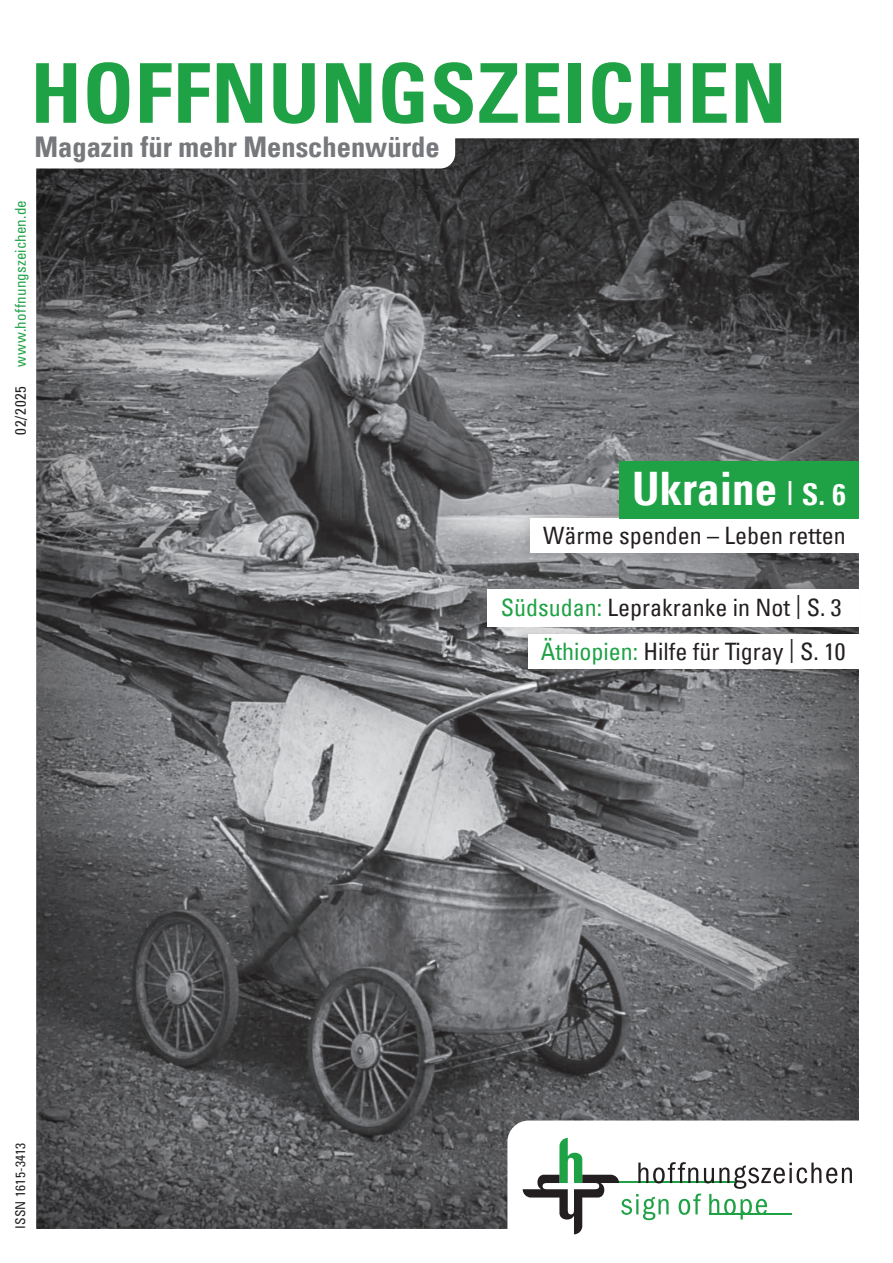
<style>
.page{position:relative;width:893px;height:1263px;background:#fff}
.page>*{position:absolute;margin:0;border:0;box-sizing:border-box;transform-origin:0 0}
.t1{font:700 condensed 82.5px "Univers LT";letter-spacing:.01em;color:#1fa245}
.t2{font:700 condensed 46.2px "Univers LT";color:#fff}
.t3{font:700 condensed 28.5px "Univers LT";color:#76787b}
.t4{font:condensed 24px/44.2px "Univers LT";color:#231f20;text-align:right}
.t5{font:condensed 15px "Univers LT";letter-spacing:.005em;color:#1fa245}
.t6{font:condensed 15px "Univers LT";letter-spacing:.045em;color:#231f20}
.t7{font:condensed 13.5px "Univers LT";letter-spacing:.02em;color:#231f20}
.s1{font-size:24px}
.s2{font-size:30px}
.s3{color:#1fa245}
</style>
<div class="page">
<div style="left:36px;top:138px;width:823px;height:1091px;background:#231f20;opacity:.8"></div>
<div style="left:473px;top:580px;width:388px;height:55px;background:#231f20;opacity:.25"></div>
<div style="left:488px;top:589px;width:371px;height:37px;background:#fff"></div>
<div style="left:513px;top:626px;width:348px;height:51px;background:#231f20;opacity:.25"></div>
<div style="left:528px;top:635px;width:331px;height:34px;background:#fff"></div>
<div style="left:513px;top:499px;width:335px;height:72px;background:#231f20;opacity:.33"></div>
<div style="left:530px;top:518px;width:329px;height:34px;background:#fff"></div>
<div style="left:620px;top:461px;width:239px;height:57px;background:#1fa245"></div>
<svg style="left:507px;top:1120px;width:352px;height:115px"></svg>
<svg style="left:523px;top:1138px;width:329px;height:96px"></svg>
<svg style="left:36px;top:138px;width:419px;height:30px"></svg>
<h1 class="t1" style="left:30px;top:43px;width:758px">HOFFNUNGSZEICHEN</h1>
<p class="t3" style="left:34px;top:130px;width:407px">Magazin für mehr Menschenwürde</p>
<p class="t5" style="left:11px;top:367px;width:168px;rotate:-90deg">www.hoffnungszeichen.de</p>
<p class="t6" style="left:11px;top:435px;width:50px;rotate:-90deg">02/2025</p>
<p class="t7" style="left:12px;top:1229px;width:88px;rotate:-90deg">ISSN 1615-3413</p>
<h2 class="t2" style="left:632px;top:460px;width:215px">Ukraine <span class="s1">|</span> <span class="s2">S. 6</span></h2>
<p class="t4" style="left:543px;top:513px;width:304px">Wärme spenden – Leben retten</p>
<p class="t4" style="left:501px;top:585px;width:346px"><span class="s3">Südsudan:</span> Leprakranke in Not | S. 3<br><span class="s3">Äthiopien:</span> Hilfe für Tigray | S. 10</p>
</div>
